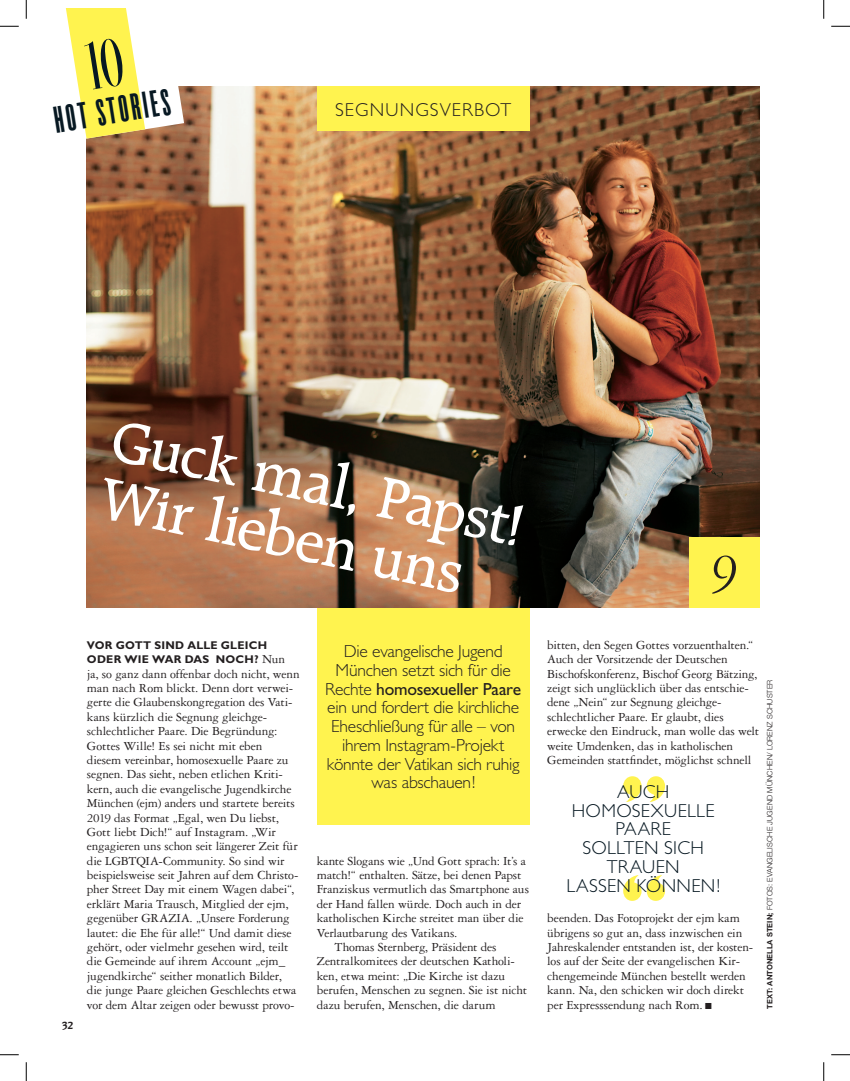
<style>
.page{position:relative;width:850px;height:1081px;background:#fff}
.page>*{position:absolute;margin:0;border:0;box-sizing:border-box;transform-origin:0 0}
.t1{font:500 62.5px/58.8px "Raleigh LT Std";color:#fff}
.t2{font:italic 56.25px "Garamond 3 LT Std";color:#231f20}
.t3{font:700 37.5px "Grotzec Xnarrow";color:#071822}
.t4{font:300 18.75px/18.8px "Gill Sans";letter-spacing:.015em;color:#071822;text-align:center}
.t5{font:300 18.75px "Gill Sans";letter-spacing:.055em;color:#231f20}
.t6{font:300 17.5px/18.8px "Gill Sans";letter-spacing:-.015em;color:#231f20;text-align:center}
.t7{font:13.12px/14.4px "Garamond 3 LT Std";letter-spacing:-.01em;color:#231f20}
.t8{font:700 11.25px/14.4px "Gill Sans";letter-spacing:.02em;color:#231f20}
.t9{font:700 11.25px "Raleigh LT Std";color:#231f20}
.t10{font:300 7.5px "Helvetica Neue LT Std";letter-spacing:.01em;color:#231f20}
.s1{font-family:"Garamond 3 LT Std";font-weight:400;font-size:13.12px}
.s2{font-weight:400}
.s3{font-weight:700}
</style>
<div class="page">
<img style="left:86px;top:86px;width:674px;height:521px">
<div style="left:689px;top:536px;width:71px;height:71px;background:#fff34f"></div>
<div style="left:317px;top:607px;width:212px;height:216px;background:#fff34f"></div>
<div style="left:317px;top:86px;width:212px;height:45px;background:#fff34f"></div>
<svg style="left:623px;top:776px;width:42px;height:25px"></svg>
<svg style="left:623px;top:875px;width:42px;height:25px"></svg>
<svg style="left:0;top:25px;width:19px;height:2px"></svg>
<svg style="left:831px;top:25px;width:19px;height:2px"></svg>
<svg style="left:0;top:1054px;width:19px;height:1px"></svg>
<svg style="left:831px;top:1054px;width:19px;height:1px"></svg>
<svg style="left:25px;top:1062px;width:2px;height:18px"></svg>
<svg style="left:823px;top:0;width:1px;height:19px"></svg>
<svg style="left:823px;top:1062px;width:1px;height:18px"></svg>
<svg style="left:25px;top:0;width:159px;height:145px"></svg>
<h3 class="t3" style="left:50px;top:95px;width:119px;rotate:-9deg">HOT STORIES</h3>
<h3 class="t5" style="left:335px;top:99px;width:178px">SEGNUNGSVERBOT</h3>
<h1 class="t1" style="left:119px;top:410px;width:420px;rotate:12deg">Guck mal, Papst!<br>Wir lieben uns</h1>
<h2 class="t2" style="left:710px;top:542px;width:30px">9</h2>
<p class="t9" style="left:62px;top:1018px;width:13px">32</p>
<p class="t8" style="left:87px;top:637px;width:200px">VOR GOTT SIND ALLE GLEICH<br>ODER WIE WAR DAS NOCH? <span class="s1">Nun</span></p>
<p class="t7" style="left:87px;top:666px;width:214px">ja, so ganz dann offenbar doch nicht, wenn man nach Rom blickt. Denn dort verwei&shy;gerte die Glaubenskongregation des Vati&shy;kans kürzlich die Segnung gleichge&shy;schlechtlicher Paare. Die Begründung:<br>Gottes Wille! Es sei nicht mit eben diesem vereinbar, homosexuelle Paare zu segnen. Das sieht, neben etlichen Kriti&shy;kern, auch die evangelische Jugendkirche München (ejm) anders und startete bereits 2019 das Format „Egal, wen Du liebst, Gott liebt Dich!“ auf Instagram. „Wir engagieren uns schon seit längerer Zeit für die LGBTQIA-Community. So sind wir beispielsweise seit Jahren auf dem Christo&shy;pher Street Day mit einem Wagen dabei“, erklärt Maria Trausch, Mitglied der ejm, gegenüber GRAZIA. „Unsere Forderung lautet: die Ehe für alle!“ Und damit diese gehört, oder vielmehr gesehen wird, teilt die Gemeinde auf ihrem Account „ejm_ jugendkirche“ seither monatlich Bilder, die junge Paare gleichen Geschlechts etwa vor dem Altar zeigen oder bewusst provo-</p>
<h3 class="t6" style="left:325px;top:641px;width:197px">Die evangelische Jugend<br>München setzt sich für die<br>Rechte <span class="s2">homosexueller Paare </span>ein und fordert die kirchliche<br>Eheschließung für alle – von ihrem Instagram-Projekt könnte der Vatikan sich ruhig was abschauen!</h3>
<p class="t7" style="left:317px;top:853px;width:210px">kante Slogans wie „Und Gott sprach: It’s a</p>
<p class="t7" style="left:317px;top:867px;width:206px">match!“ enthalten. Sätze, bei denen Papst</p>
<p class="t7" style="left:317px;top:882px;width:214px">Franziskus vermutlich das Smartphone aus</p>
<p class="t7" style="left:317px;top:896px;width:206px">der Hand fallen würde. Doch auch in der</p>
<p class="t7" style="left:317px;top:910px;width:208px">katholischen Kirche streitet man über die</p>
<p class="t7" style="left:317px;top:925px;width:142px">Verlautbarung des Vatikans.</p>
<p class="t7" style="left:335px;top:939px;width:164px">Thomas Sternberg, Präsident des</p>
<p class="t7" style="left:317px;top:953px;width:199px">Zentralkomitees der deutschen Katholi-</p>
<p class="t7" style="left:317px;top:968px;width:190px">ken, etwa meint: „Die Kirche ist dazu</p>
<p class="t7" style="left:317px;top:982px;width:212px">berufen, Menschen zu segnen. Sie ist nicht</p>
<p class="t7" style="left:317px;top:997px;width:180px">dazu berufen, Menschen, die darum</p>
<p class="t7" style="left:547px;top:637px;width:213px">bitten, den Segen Gottes vorzuenthalten.“ Auch der Vorsitzende der Deutschen Bischofskonferenz, Bischof Georg Bätzing, zeigt sich unglücklich über das entschie&shy;dene „Nein“ zur Segnung gleichge&shy;schlechtlicher Paare. Er glaubt, dies erwecke den Eindruck, man wolle das welt weite Umdenken, das in katholischen Gemeinden stattfindet, möglichst schnell</p>
<p class="t10" style="left:765px;top:1008px;width:330px;rotate:-90deg"><span class="s3">TEXT: ANTONELLA STEIN;</span> FOTOS: EVANGELISCHE JUGEND MÜNCHEN/ LORENZ SCHUSTER</p>
<h3 class="t4" style="left:566px;top:782px;width:155px">AUCH<br>HOMOSEXUELLE<br>PAARE<br>SOLLTEN SICH<br>TRAUEN<br>LASSEN KÖNNEN!</h3>
<p class="t7" style="left:547px;top:910px;width:207px">beenden. Das Fotoprojekt der ejm kam übrigens so gut an, dass inzwischen ein Jahreskalender entstanden ist, der kosten&shy;los auf der Seite der evangelischen Kir&shy;chengemeinde München bestellt werden kann. Na, den schicken wir doch direkt per Expresssendung nach Rom. ■</p>
</div>
